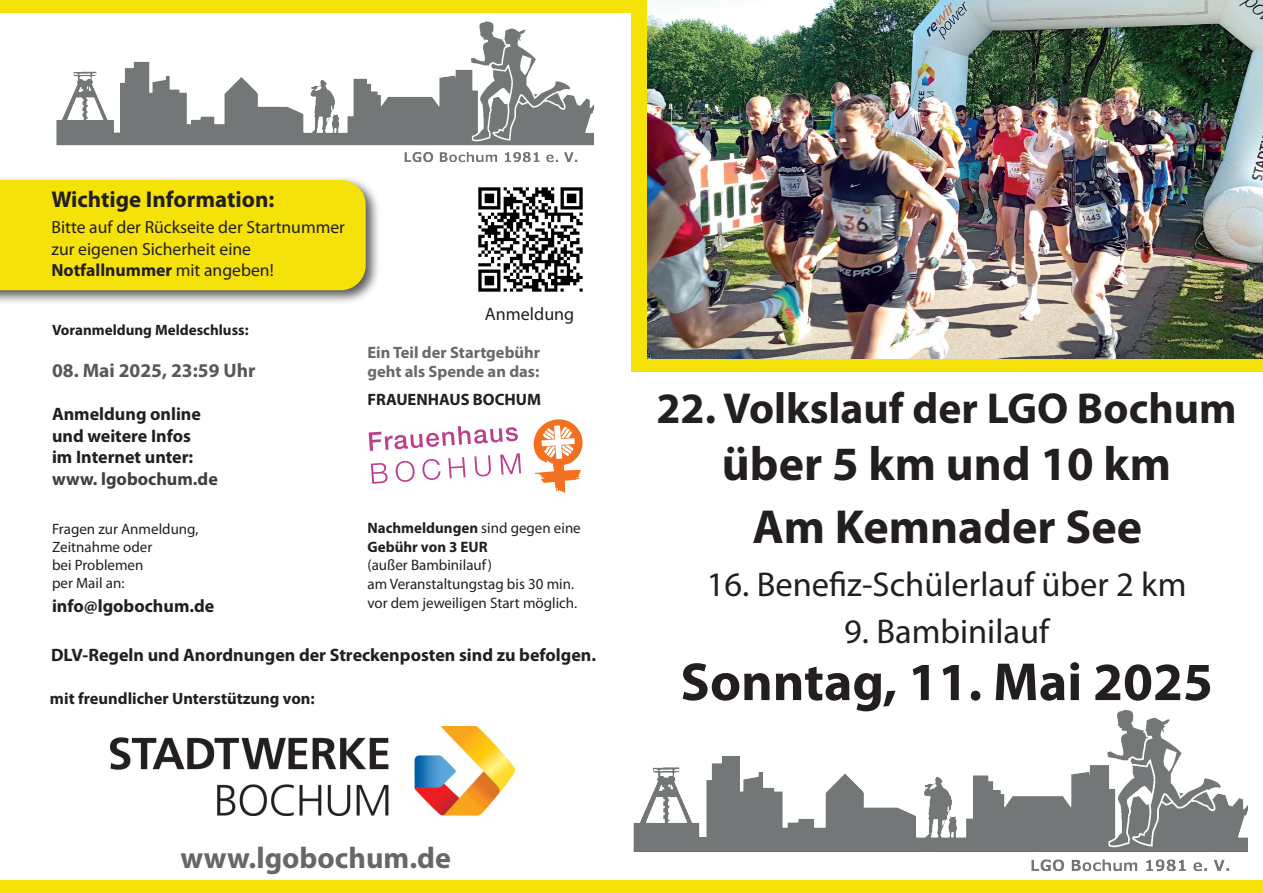
<style>
.page{position:relative;width:1263px;height:893px;background:#fff}
.page>*{position:absolute;margin:0;border:0;box-sizing:border-box;transform-origin:0 0}
.t1{font:700 54px "Myriad Pro";color:#231f20}
.t2{font:700 48px "Myriad Pro";color:#231f20}
.t3{font:700 43.5px "Myriad Pro";color:#231f20}
.t4{font:34.5px "Myriad Pro";color:#231f20}
.t5{font:700 30px "Myriad Pro";color:#67676a}
.t6{font:700 22.95px "Myriad Pro";color:#231f20}
.t7{font:700 19.5px "Myriad Pro";color:#57585a}
.t8{font:700 18px/21.6px "Myriad Pro";color:#231f20}
.t9{font:700 18px "Myriad Pro";color:#3e3e3f}
.t10{font:18px "Myriad Pro";color:#231f20}
.t11{font:17.7px/21.1px "Myriad Pro";color:#231f20}
.t12{font:700 16.5px "Myriad Pro";color:#231f20}
.t13{font:700 16.5px/19.8px "Myriad Pro";color:#69696c}
.t14{font:15.15px/18.8px "Myriad Pro";color:#231f20}
.t15{font:700 15.15px/18.8px "Myriad Pro";color:#231f20}
.t16{font:15px/18px "Myriad Pro";color:#231f20}
.t17{font:700 15px "Myriad Pro";color:#231f20}
.s1{font-weight:700}
.s2{font-weight:400}
</style>
<div class="page">
<div style="left:0;top:175px;width:380px;height:130px;background:#231f20;opacity:.75"></div>
<div style="left:0;top:180px;width:366px;height:110px;background:#f5e209"></div>
<div style="left:0;top:0;width:1263px;height:13px;background:#f5e209"></div>
<img style="left:111px;top:726px;width:404px;height:90px">
<div style="left:631px;top:11px;width:632px;height:361px;background:#f5e209"></div>
<img style="left:647px;top:0;width:616px;height:359px">
<img style="left:633px;top:709px;width:615px;height:163px">
<div style="left:0;top:880px;width:1263px;height:13px;background:#f5e209"></div>
<img style="left:56px;top:21px;width:537px;height:142px">
<img style="left:478px;top:187px;width:105px;height:105px">
<svg style="left:369px;top:426px;width:152px;height:58px"></svg>
<svg style="left:534px;top:419px;width:49px;height:74px"></svg>
<p class="t6" style="left:52px;top:184px;width:224px">Wichtige Information:</p>
<p class="t11" style="left:52px;top:217px;width:295px">Bitte auf der Rückseite der Startnummer zur eigenen Sicherheit eine<br><span class="s1">Notfallnummer</span> mit angeben!</p>
<p class="t17" style="left:52px;top:321px;width:198px">Voranmeldung Meldeschluss:</p>
<p class="t7" style="left:52px;top:358px;width:205px">08. Mai 2025, 23:59 Uhr</p>
<p class="t8" style="left:52px;top:403px;width:150px">Anmeldung online und weitere Infos im Internet unter:</p>
<p class="t9" style="left:52px;top:467px;width:167px">www. lgobochum.de</p>
<p class="t16" style="left:52px;top:519px;width:148px">Fragen zur Anmeldung,<br>Zeitnahme oder<br>bei Problemen<br>per Mail an:</p>
<p class="t8" style="left:52px;top:595px;width:164px">info@lgobochum.de</p>
<p class="t10" style="left:485px;top:302px;width:91px">Anmeldung</p>
<p class="t13" style="left:367px;top:342px;width:174px">Ein Teil der Startgebühr geht als Spende an das:</p>
<p class="t12" style="left:367px;top:388px;width:175px">FRAUENHAUS BOCHUM</p>
<p class="t15" style="left:367px;top:518px;width:215px">Nachmeldungen <span class="s2">sind gegen eine<br></span>Gebühr von 3 EUR</p>
<p class="t14" style="left:367px;top:556px;width:211px">(außer Bambinilauf)<br>am Veranstaltungstag bis 30 min. vor dem jeweiligen Start möglich.</p>
<p class="t8" style="left:51px;top:644px;width:547px">DLV-Regeln und Anordnungen der Streckenposten sind zu befolgen.</p>
<p class="t12" style="left:50px;top:688px;width:266px">mit freundlicher Unterstützung von:</p>
<h3 class="t5" style="left:181px;top:838px;width:272px">www.lgobochum.de</h3>
<h3 class="t3" style="left:656px;top:380px;width:582px">22. Volkslauf der LGO Bochum</h3>
<h2 class="t2" style="left:722px;top:432px;width:451px">über 5 km und 10 km</h2>
<h2 class="t2" style="left:752px;top:495px;width:391px">Am Kemnader See</h2>
<h3 class="t4" style="left:707px;top:563px;width:481px">16. Benefiz-Schülerlauf über 2 km</h3>
<h3 class="t4" style="left:844px;top:610px;width:207px">9. Bambinilauf</h3>
<h1 class="t1" style="left:680px;top:647px;width:534px">Sonntag, 11. Mai 2025</h1>
</div>
